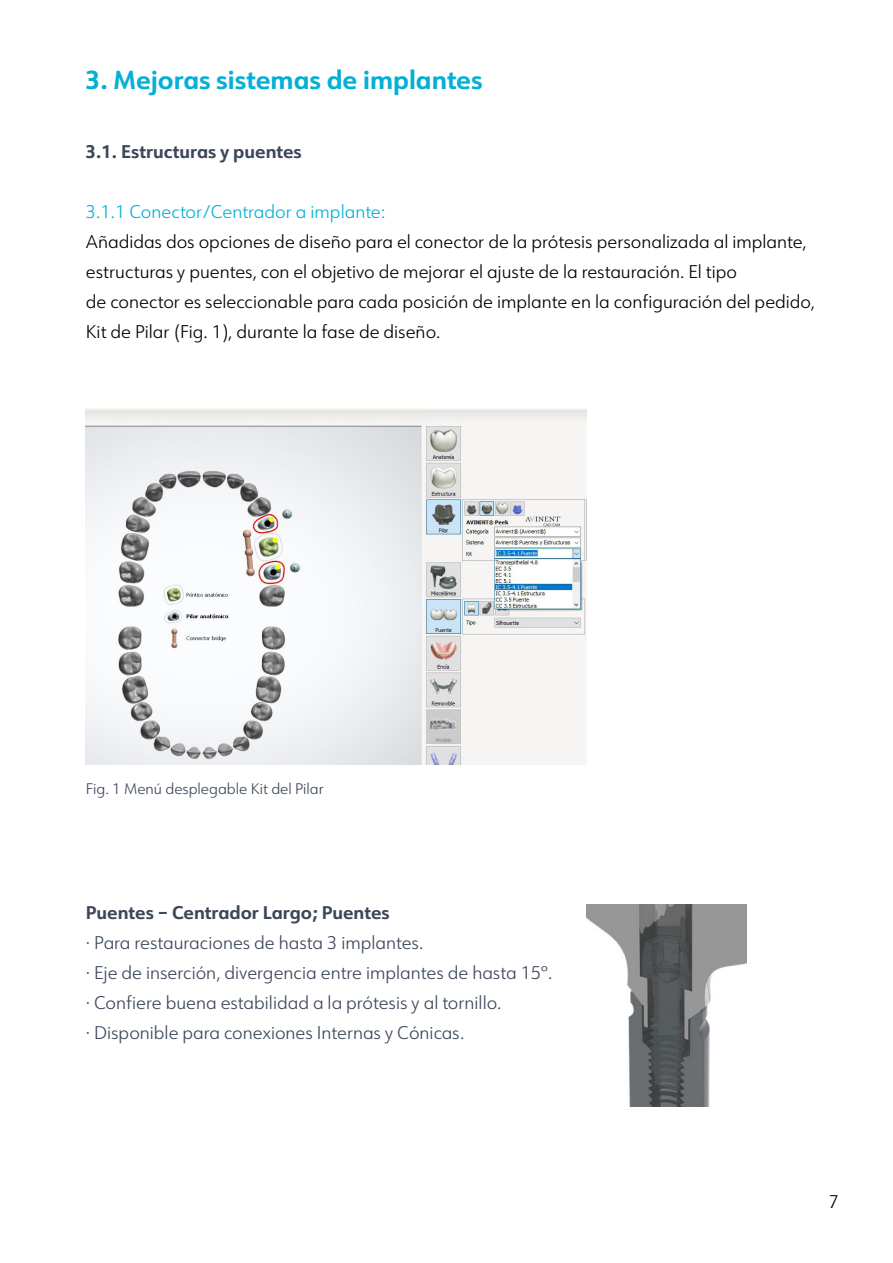
<style>
.page{position:relative;width:893px;height:1263px;background:#fff}
.page>*{position:absolute;margin:0;border:0;box-sizing:border-box;transform-origin:0 0}
.t1{font:700 25.5px "URW Form";color:#06b0d4}
.t2{font:300 18px/30px "URW Form";color:#020203}
.t3{font:300 18px/30px "URW Form";color:#3c4759}
.t4{font:700 18px "URW Form";color:#3c4759}
.t5{font:300 18px "URW Form";color:#06b0d4}
.t6{font:300 15px "URW Form";color:#3c4759}
</style>
<div class="page">
<img style="left:86px;top:408px;width:500px;height:357px">
<img style="left:586px;top:905px;width:161px;height:201px">
<h1 class="t1" style="left:86px;top:62px;width:398px">3. Mejoras sistemas de implantes</h1>
<p class="t4" style="left:86px;top:139px;width:217px">3.1. Estructuras y puentes</p>
<p class="t5" style="left:86px;top:199px;width:301px">3.1.1 Conector/Centrador a implante:</p>
<p class="t2" style="left:86px;top:226px;width:731px">Añadidas dos opciones de diseño para el conector de la prótesis personalizada al implante, estructuras y puentes, con el objetivo de mejorar el ajuste de la restauración. El tipo<br>de conector es seleccionable para cada posición de implante en la configuración del pedido, Kit de Pilar (Fig. 1), durante la fase de diseño.</p>
<p class="t6" style="left:86px;top:779px;width:239px">Fig. 1 Menú desplegable Kit del Pilar</p>
<p class="t4" style="left:86px;top:899px;width:305px">Puentes – Centrador Largo; Puentes</p>
<p class="t3" style="left:86px;top:926px;width:468px">· Para restauraciones de hasta 3 implantes.<br>· Eje de inserción, divergencia entre implantes de hasta 15º. · Confiere buena estabilidad a la prótesis y al tornillo.<br>· Disponible para conexiones Internas y Cónicas.</p>
<p class="t2" style="left:829px;top:1186px;width:12px">7</p>
</div>
